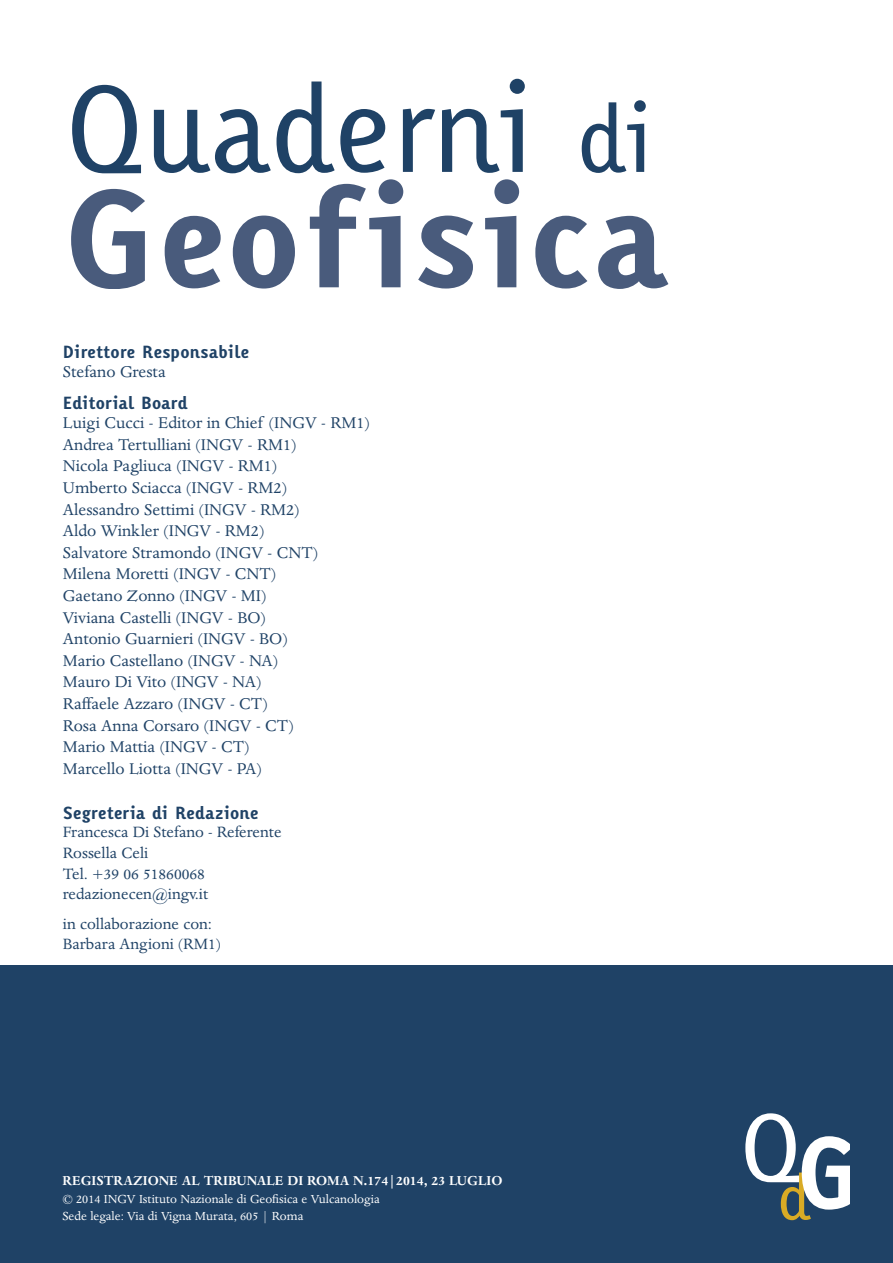
<style>
.page{position:relative;width:893px;height:1263px;background:#fff}
.page>*{position:absolute;margin:0;border:0;box-sizing:border-box;transform-origin:0 0}
.t1{font:120px "Karbid";letter-spacing:-.015em;color:#1f4266}
.t2{font:18px/21.6px "Dante";color:#1f4266}
.t3{font:17.25px/20.7px "Dante";color:#1f4266}
.t4{font:700 17.25px "Karbid";color:#1f4266}
.t5{font:700 15px "Dante";color:#fff}
.t6{font:13.5px/16.2px "Dante";color:#fff}
.s1{font-size:92.4px}
</style>
<div class="page">
<div style="left:0;top:965px;width:893px;height:298px;background:#1f4266"></div>
<svg style="left:745px;top:1113px;width:105px;height:107px"></svg>
<svg style="left:71px;top:179px;width:597px;height:110px"></svg>
<h1 class="t1" style="left:63px;top:82px;width:593px">Quaderni <span class="s1">di</span></h1>
<p class="t4" style="left:63px;top:345px;width:188px">Direttore Responsabile</p>
<p class="t2" style="left:63px;top:363px;width:104px">Stefano Gresta</p>
<p class="t4" style="left:63px;top:396px;width:126px">Editorial Board</p>
<p class="t2" style="left:63px;top:414px;width:308px">Luigi Cucci - Editor in Chief (INGV - RM1)<br>Andrea Tertulliani (INGV - RM1)<br>Nicola Pagliuca (INGV - RM1)<br>Umberto Sciacca (INGV - RM2)<br>Alessandro Settimi (INGV - RM2)<br>Aldo Winkler (INGV - RM2)<br>Salvatore Stramondo (INGV - CNT)<br>Milena Moretti (INGV - CNT)<br>Gaetano Zonno (INGV - MI)<br>Viviana Castelli (INGV - BO)<br>Antonio Guarnieri (INGV - BO)<br>Mario Castellano (INGV - NA)<br>Mauro Di Vito (INGV - NA)<br>Raffaele Azzaro (INGV - CT)<br>Rosa Anna Corsaro (INGV - CT)<br>Mario Mattia (INGV - CT)<br>Marcello Liotta (INGV - PA)</p>
<p class="t4" style="left:63px;top:805px;width:197px">Segreteria di Redazione</p>
<p class="t3" style="left:63px;top:823px;width:220px">Francesca Di Stefano - Referente<br>Rossella Celi<br>Tel. +39 06 51860068 redazionecen@ingv.it</p>
<p class="t3" style="left:63px;top:914px;width:160px">in collaborazione con:<br>Barbara Angioni (RM1)</p>
<p class="t5" style="left:62px;top:1175px;width:442px">REGISTRAZIONE AL TRIBUNALE DI ROMA N.174|2014, 23 LUGLIO</p>
<p class="t6" style="left:62px;top:1192px;width:319px">© 2014 INGV Istituto Nazionale di Geofisica e Vulcanologia<br>Sede legale: Via di Vigna Murata, 605 | Roma</p>
</div>
